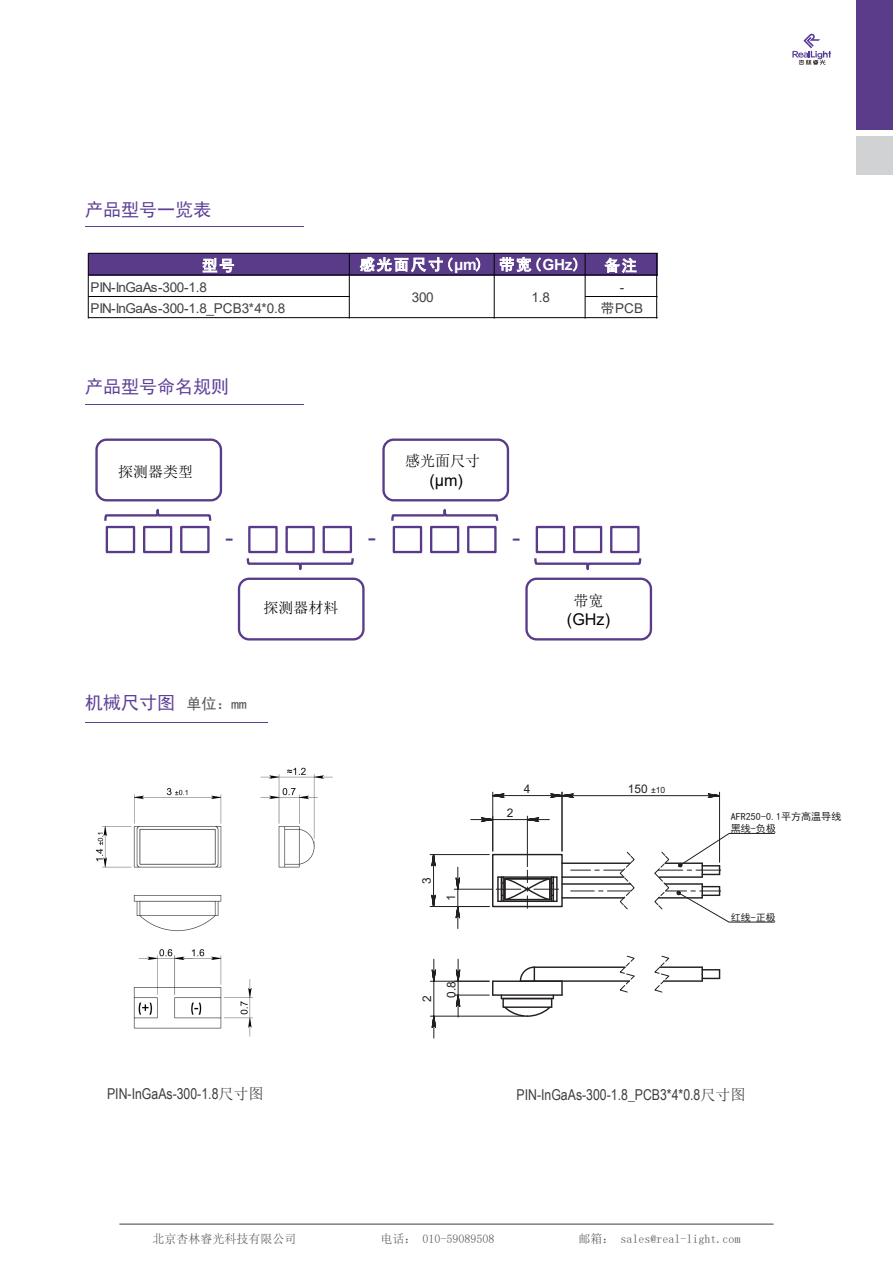
<style>
.page{position:relative;width:893px;height:1263px;background:#fff}
.page>*{position:absolute;margin:0;border:0;box-sizing:border-box;transform-origin:0 0}
.t1{font:24.3px "FZLTZHK GBK1 0 G Bpc EUC H";color:#593b8a}
.t2{font:18px "Sim Hei";color:#5f4099}
.t3{font:16.2px "Arial";color:#030303}
.t4{font:15.3px "Sim Hei";letter-spacing:.115em;color:#fff}
.t5{font:15px "Arial Narrow";color:#3e3e3f}
.t6{font:15px "Sim Sun";color:#030303}
.t7{font:13.5px/21.6px "Arial";letter-spacing:-.02em;color:#404142;text-align:center}
.t8{font:12px "Sim Sun";color:#57585a}
.t9{font:11.85px/24.3px "Arial";color:#231f20}
.t10{font:10.05px "Sim Hei";color:#231f20}
.s1{font-family:"Arial";font-weight:700}
.s2{font-family:"Sim Hei"}
.s3{font-size:15px;color:#57585a}
.s4{font-family:"Sim Sun"}
.s5{font-size:8.55px}
</style>
<div class="page">
<hr style="left:85px;top:722px;width:182px;height:1px;background:#5c3e94">
<div style="left:856px;top:0;width:37px;height:129px;background:#5a3c8b"></div>
<div style="left:856px;top:136px;width:37px;height:38px;background:#d1d2d4"></div>
<hr style="left:85px;top:404px;width:218px;height:1px;background:#5c3e94">
<hr style="left:85px;top:226px;width:218px;height:1px;background:#5c3e94">
<div style="left:95px;top:438px;width:127px;height:63px;border:2px solid #593b8a;border-radius:10px"></div>
<div style="left:106px;top:526px;width:29px;height:27px;border:2px solid #593b8a"></div>
<div style="left:143px;top:526px;width:29px;height:27px;border:2px solid #593b8a"></div>
<div style="left:180px;top:526px;width:30px;height:27px;border:2px solid #593b8a"></div>
<svg style="left:104px;top:508px;width:108px;height:13px"></svg>
<div style="left:382px;top:438px;width:127px;height:63px;border:2px solid #593b8a;border-radius:10px"></div>
<div style="left:393px;top:526px;width:29px;height:27px;border:2px solid #593b8a"></div>
<div style="left:430px;top:526px;width:29px;height:27px;border:2px solid #593b8a"></div>
<div style="left:467px;top:526px;width:30px;height:27px;border:2px solid #593b8a"></div>
<svg style="left:391px;top:508px;width:108px;height:13px"></svg>
<div style="left:238px;top:578px;width:127px;height:62px;border:2px solid #593b8a;border-radius:10px"></div>
<div style="left:248px;top:526px;width:30px;height:27px;border:2px solid #593b8a"></div>
<div style="left:285px;top:526px;width:30px;height:27px;border:2px solid #593b8a"></div>
<div style="left:323px;top:526px;width:29px;height:27px;border:2px solid #593b8a"></div>
<svg style="left:246px;top:558px;width:108px;height:13px"></svg>
<div style="left:525px;top:578px;width:127px;height:62px;border:2px solid #593b8a;border-radius:10px"></div>
<div style="left:536px;top:526px;width:29px;height:27px;border:2px solid #593b8a"></div>
<div style="left:573px;top:526px;width:29px;height:27px;border:2px solid #593b8a"></div>
<div style="left:610px;top:526px;width:30px;height:27px;border:2px solid #593b8a"></div>
<svg style="left:534px;top:558px;width:108px;height:13px"></svg>
<svg style="left:792px;top:34px;width:39px;height:31px"></svg>
<img style="left:95px;top:767px;width:238px;height:270px">
<div style="left:88px;top:253px;width:262px;height:22px;background:#593b8a"></div>
<div style="left:349px;top:253px;width:146px;height:22px;background:#593b8a"></div>
<div style="left:494px;top:253px;width:92px;height:22px;background:#593b8a"></div>
<div style="left:585px;top:253px;width:73px;height:22px;background:#593b8a"></div>
<svg style="left:202px;top:258px;width:32px;height:15px"></svg>
<svg style="left:360px;top:257px;width:93px;height:15px"></svg>
<svg style="left:475px;top:257px;width:5px;height:15px"></svg>
<svg style="left:500px;top:257px;width:41px;height:15px"></svg>
<svg style="left:573px;top:257px;width:4px;height:15px"></svg>
<svg style="left:604px;top:258px;width:32px;height:15px"></svg>
<hr style="left:88px;top:253px;width:570px;height:1px;background:#030303">
<hr style="left:88px;top:274px;width:570px;height:1px;background:#030303">
<hr style="left:88px;top:296px;width:262px;height:1px;background:#030303">
<hr style="left:585px;top:296px;width:73px;height:1px;background:#030303">
<hr style="left:88px;top:317px;width:570px;height:1px;background:#030303">
<hr style="left:88px;top:253px;width:1px;height:66px;background:#030303">
<hr style="left:349px;top:253px;width:1px;height:66px;background:#030303">
<hr style="left:494px;top:253px;width:1px;height:66px;background:#030303">
<hr style="left:585px;top:253px;width:1px;height:66px;background:#030303">
<hr style="left:656px;top:253px;width:1px;height:66px;background:#030303">
<hr style="left:660px;top:966px;width:42px;height:2px;background:#231f20">
<hr style="left:664px;top:980px;width:38px;height:2px;background:#231f20">
<svg style="left:701px;top:967px;width:19px;height:14px"></svg>
<hr style="left:534px;top:966px;width:91px;height:2px;background:#231f20">
<hr style="left:534px;top:980px;width:95px;height:2px;background:#231f20">
<svg style="left:519px;top:966px;width:17px;height:14px"></svg>
<hr style="left:493px;top:980px;width:69px;height:2px;background:#231f20">
<svg style="left:492px;top:981px;width:1px;height:14px"></svg>
<svg style="left:561px;top:982px;width:2px;height:13px"></svg>
<hr style="left:493px;top:994px;width:69px;height:2px;background:#231f20">
<svg style="left:501px;top:995px;width:53px;height:22px"></svg>
<hr style="left:562px;top:883px;width:68px;height:2px;background:#231f20">
<hr style="left:562px;top:897px;width:62px;height:1px;background:#231f20">
<hr style="left:562px;top:862px;width:68px;height:2px;background:#231f20">
<hr style="left:562px;top:876px;width:62px;height:2px;background:#231f20">
<div style="left:492px;top:854px;width:71px;height:53px;border:1px solid #231f20"></div>
<svg style="left:496px;top:870px;width:63px;height:38px"></svg>
<hr style="left:527px;top:816px;width:1px;height:51px;background:#231f20">
<hr style="left:493px;top:819px;width:34px;height:1px;background:#231f20">
<hr style="left:492px;top:792px;width:1px;height:59px;background:#231f20">
<hr style="left:493px;top:795px;width:69px;height:1px;background:#231f20">
<hr style="left:454px;top:889px;width:39px;height:1px;background:#231f20">
<hr style="left:430px;top:854px;width:59px;height:1px;background:#231f20">
<hr style="left:430px;top:906px;width:59px;height:1px;background:#231f20">
<hr style="left:433px;top:854px;width:1px;height:52px;background:#231f20">
<hr style="left:562px;top:792px;width:1px;height:59px;background:#231f20">
<hr style="left:719px;top:792px;width:1px;height:70px;background:#231f20">
<hr style="left:562px;top:795px;width:157px;height:1px;background:#231f20">
<svg style="left:470px;top:816px;width:24px;height:8px"></svg>
<svg style="left:527px;top:816px;width:23px;height:8px"></svg>
<svg style="left:453px;top:866px;width:8px;height:63px"></svg>
<svg style="left:492px;top:792px;width:27px;height:8px"></svg>
<svg style="left:430px;top:854px;width:7px;height:13px"></svg>
<svg style="left:431px;top:894px;width:5px;height:12px"></svg>
<svg style="left:539px;top:792px;width:40px;height:8px"></svg>
<svg style="left:701px;top:792px;width:19px;height:7px"></svg>
<svg style="left:571px;top:851px;width:64px;height:59px"></svg>
<svg style="left:654px;top:833px;width:121px;height:90px"></svg>
<hr style="left:430px;top:1016px;width:94px;height:1px;background:#231f20">
<hr style="left:430px;top:981px;width:59px;height:1px;background:#231f20">
<hr style="left:433px;top:959px;width:1px;height:57px;background:#231f20">
<hr style="left:455px;top:995px;width:34px;height:1px;background:#231f20">
<hr style="left:458px;top:959px;width:1px;height:36px;background:#231f20">
<svg style="left:430px;top:1015px;width:9px;height:24px"></svg>
<svg style="left:430px;top:958px;width:9px;height:24px"></svg>
<svg style="left:453px;top:994px;width:9px;height:24px"></svg>
<svg style="left:453px;top:958px;width:9px;height:24px"></svg>
<svg style="left:619px;top:955px;width:16px;height:38px"></svg>
<svg style="left:654px;top:955px;width:16px;height:38px"></svg>
<hr style="left:119px;top:1224px;width:655px;height:1px;background:#3e3e3f">
<h2 class="t2" style="left:85px;top:201px;width:127px">产品型号一览表</h2>
<p class="t4" style="left:202px;top:258px;width:34px">型号</p>
<p class="t4" style="left:360px;top:257px;width:222px">感光面尺寸(<span class="s1">μm</span>) 带宽(<span class="s1">GHz</span>)</p>
<p class="t4" style="left:604px;top:258px;width:34px">备注</p>
<p class="t7" style="left:91px;top:276px;width:118px">PIN-InGaAs-300-1.8</p>
<p class="t7" style="left:412px;top:287px;width:23px">300</p>
<p class="t7" style="left:532px;top:287px;width:20px">1.8</p>
<p class="t7" style="left:91px;top:297px;width:196px">PIN-InGaAs-300-1.8_PCB3*4*0.8</p>
<p class="t7" style="left:601px;top:276px;width:44px">-<span class="s2">带</span>PCB</p>
<h2 class="t2" style="left:85px;top:378px;width:145px">产品型号命名规则</h2>
<p class="t6" style="left:118px;top:464px;width:76px">探测器类型</p>
<h1 class="t1" style="left:225px;top:523px;width:10px">-</h1>
<p class="t6" style="left:263px;top:600px;width:76px">探测器材料</p>
<h2 class="t2" style="left:85px;top:694px;width:163px">机械尺寸图 <span class="s3">单位：mm</span></h2>
<p class="t5" style="left:107px;top:1083px;width:158px">PIN-InGaAs-300-1.8<span class="s4">尺寸图</span></p>
<p class="t6" style="left:405px;top:453px;width:76px">感光面尺寸</p>
<p class="t3" style="left:429px;top:469px;width:35px">(μm)</p>
<h1 class="t1" style="left:512px;top:523px;width:10px">-</h1>
<p class="t6" style="left:573px;top:593px;width:31px">带宽</p>
<p class="t3" style="left:567px;top:608px;width:45px">(GHz)</p>
<p class="t9" style="left:414px;top:884px;width:8px;rotate:-90deg">3</p>
<p class="t9" style="left:439px;top:901px;width:8px;rotate:-90deg">1</p>
<p class="t9" style="left:415px;top:998px;width:18px;text-indent:-4px;rotate:-90deg">2<br>0.8</p>
<p class="t9" style="left:507px;top:801px;width:8px">2</p>
<p class="t9" style="left:524px;top:777px;width:8px">4</p>
<p class="t9" style="left:628px;top:777px;width:39px">150 <span class="s5">±10</span></p>
<p class="t10" style="left:731px;top:811px;width:112px">AFR250-0.1平方高温导线</p>
<p class="t10" style="left:731px;top:823px;width:47px">黑线-负极</p>
<p class="t10" style="left:731px;top:912px;width:47px">红线-正极</p>
<p class="t5" style="left:517px;top:1083px;width:230px">PIN-InGaAs-300-1.8_PCB3*4*0.8<span class="s4">尺寸图</span></p>
<p class="t8" style="left:152px;top:1232px;width:145px">北京杏林睿光科技有限公司</p>
<p class="t8" style="left:380px;top:1232px;width:115px">电话： 010-59089508</p>
<p class="t8" style="left:578px;top:1232px;width:163px">邮箱： sales@real-light.com</p>
</div>
